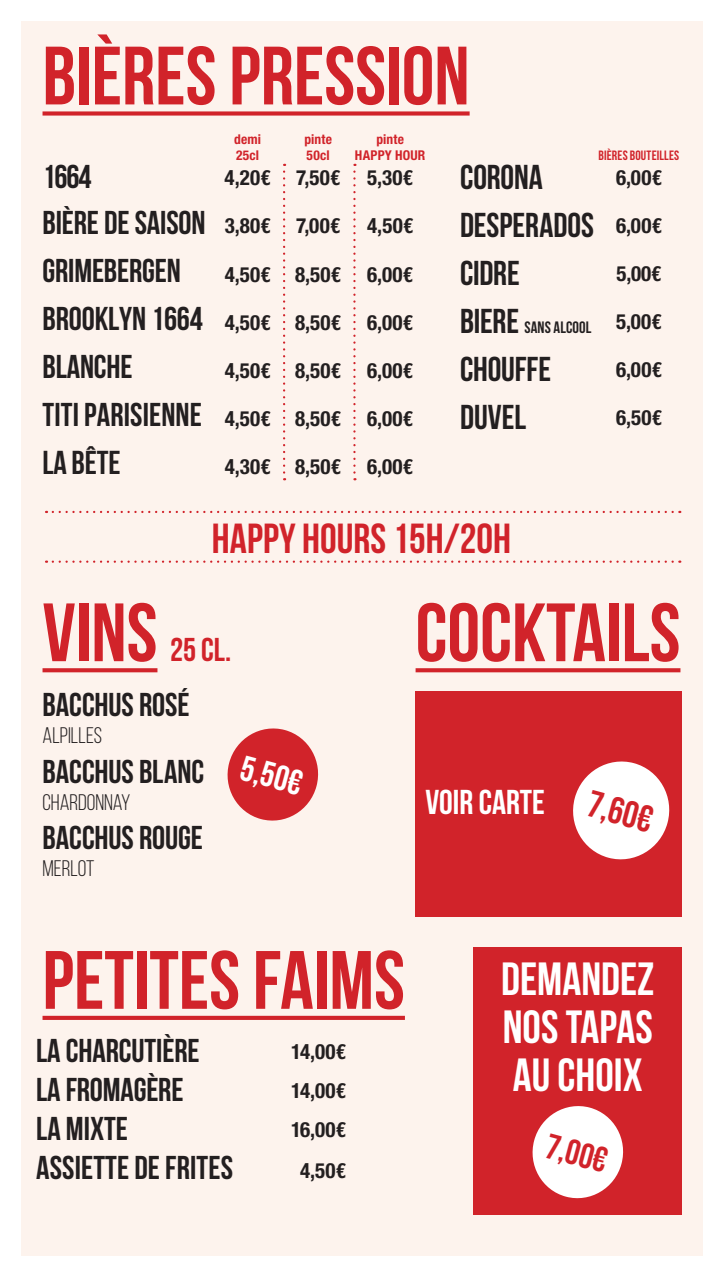
<style>
.page{position:relative;width:723px;height:1276px;background:#fff}
.page>*{position:absolute;margin:0;border:0;box-sizing:border-box;transform-origin:0 0}
.t1{font:700 82.5px "Bebas Neue";color:#d1232a}
.t2{font:700 46.5px/48px "Bebas Neue";color:#fff;text-align:justify}
.t3{font:700 42px "Bebas Neue";color:#d1232a}
.t4{font:700 37.5px "Bebas Neue";color:#d1232a}
.t5{font:700 35.4px "Bebas Neue";color:#fff}
.t6{font:700 35.4px "Bebas Neue";color:#d1232a}
.t7{font:700 34.5px/48px "Bebas Neue";letter-spacing:-.005em;color:#231f20}
.t8{font:700 34.5px "Bebas Neue";color:#fff}
.t9{font:700 33px/47.5px "Bebas Neue";letter-spacing:-.005em;color:#231f20}
.t10{font:700 33px "Bebas Neue";color:#d1232a}
.t11{font:22.5px "Bebas Neue";color:#231f20}
.t12{font:700 condensed 21px/39.5px "Helvetica Neue LT Std";letter-spacing:.01em;color:#231f20;text-align:center}
.t13{font:700 16.5px "Bebas Neue";letter-spacing:.005em;color:#231f20}
.t14{font:700 condensed 13.5px "Helvetica Neue LT Std";letter-spacing:.01em;color:#d1232a}
.t15{font:700 13.5px "Bebas Neue";letter-spacing:.015em;color:#d1232a}
.s1{font-size:34.5px}
</style>
<div class="page">
<div style="left:21px;top:21px;width:682px;height:1235px;background:#fdf3ed"></div>
<div style="left:43px;top:111px;width:427px;height:5px;background:#d1232a"></div>
<svg style="left:43px;top:668px;width:114px;height:4px"></svg>
<div style="left:43px;top:1015px;width:362px;height:5px;background:#d1232a"></div>
<svg style="left:415px;top:668px;width:265px;height:4px"></svg>
<div style="left:415px;top:691px;width:267px;height:225px;background:#d1232a"></div>
<div style="left:473px;top:947px;width:209px;height:267px;background:#d1232a"></div>
<svg style="left:227px;top:728px;width:92px;height:93px"></svg>
<svg style="left:532px;top:1106px;width:92px;height:93px"></svg>
<svg style="left:283px;top:172px;width:2px;height:308px"></svg>
<svg style="left:53px;top:511px;width:627px;height:2px"></svg>
<svg style="left:53px;top:560px;width:627px;height:3px"></svg>
<svg style="left:353px;top:172px;width:3px;height:308px"></svg>
<svg style="left:573px;top:761px;width:97px;height:99px"></svg>
<h1 class="t1" style="left:43px;top:31px;width:429px">BIÈRES PRESSION</h1>
<h3 class="t9" style="left:43px;top:153px;width:164px">1664<br>BIÈRE DE SAISON<br>GRIMEBERGEN<br>BROOKLYN 1664<br>BLANCHE<br>TITI PARISIENNE<br>LA BÊTE</h3>
<p class="t14" style="left:234px;top:131px;width:28px">demi</p>
<p class="t14" style="left:304px;top:131px;width:29px">pinte</p>
<p class="t14" style="left:376px;top:131px;width:29px">pinte</p>
<p class="t14" style="left:236px;top:147px;width:25px">25cl</p>
<p class="t14" style="left:306px;top:147px;width:25px">50cl</p>
<p class="t14" style="left:355px;top:147px;width:72px">HAPPY HOUR</p>
<p class="t12" style="left:225px;top:158px;width:117px">4,20€ 7,50€</p>
<p class="t12" style="left:367px;top:158px;width:47px">5,30€</p>
<p class="t12" style="left:225px;top:206px;width:117px">3,80€ 7,00€</p>
<p class="t12" style="left:367px;top:206px;width:47px">4,50€</p>
<p class="t12" style="left:225px;top:254px;width:190px">4,50€ 8,50€ 6,00€</p>
<p class="t12" style="left:225px;top:302px;width:190px">4,50€ 8,50€ 6,00€</p>
<p class="t12" style="left:225px;top:350px;width:190px">4,50€ 8,50€ 6,00€</p>
<p class="t12" style="left:225px;top:398px;width:190px">4,50€ 8,50€ 6,00€</p>
<p class="t12" style="left:225px;top:446px;width:190px">4,30€ 8,50€ 6,00€</p>
<p class="t15" style="left:598px;top:148px;width:82px">BIÈRES BOUTEILLES</p>
<p class="t12" style="left:616px;top:158px;width:47px">6,00€</p>
<p class="t12" style="left:616px;top:206px;width:47px">6,00€</p>
<p class="t12" style="left:616px;top:254px;width:46px">5,00€</p>
<p class="t12" style="left:616px;top:302px;width:47px">5,00€</p>
<p class="t12" style="left:616px;top:350px;width:47px">6,00€</p>
<p class="t12" style="left:616px;top:398px;width:47px">6,50€</p>
<h3 class="t7" style="left:460px;top:153px;width:136px">CORONA<br>DESPERADOS<br>CIDRE</h3>
<p class="t13" style="left:460px;top:318px;width:133px"><span class="s1">BIERE</span> SANS ALCOOL</p>
<h3 class="t7" style="left:460px;top:345px;width:93px">CHOUFFE<br>DUVEL</h3>
<h3 class="t3" style="left:212px;top:515px;width:300px">HAPPY HOURS 15H/20H</h3>
<h1 class="t1" style="left:43px;top:587px;width:116px">VINS</h1>
<h3 class="t10" style="left:170px;top:631px;width:63px">25 CL.</h3>
<h3 class="t9" style="left:43px;top:680px;width:149px">BACCHUS ROSÉ</h3>
<p class="t11" style="left:43px;top:723px;width:61px">ALPILLES</p>
<h3 class="t9" style="left:43px;top:747px;width:163px">BACCHUS BLANC</h3>
<p class="t11" style="left:43px;top:790px;width:90px">CHARDONNAY</p>
<h3 class="t9" style="left:43px;top:813px;width:162px">BACCHUS ROUGE</h3>
<p class="t11" style="left:43px;top:856px;width:53px">MERLOT</p>
<h3 class="t5" style="left:246px;top:748px;width:64px;rotate:15deg">5,50€</h3>
<h1 class="t1" style="left:415px;top:587px;width:266px">COCKTAILS</h1>
<h3 class="t8" style="left:425px;top:783px;width:121px">VOIR CARTE</h3>
<h3 class="t4" style="left:593px;top:783px;width:68px;rotate:15deg">7,60€</h3>
<h1 class="t1" style="left:43px;top:935px;width:364px">PETITES FAIMS</h1>
<h3 class="t9" style="left:36px;top:1030px;width:198px;line-height:39px">LA CHARCUTIÈRE<br>LA FROMAGÈRE<br>LA MIXTE<br>ASSIETTE DE FRITES</h3>
<p class="t12" style="left:291px;top:1031px;width:56px">14,00€<br>14,00€<br>16,00€<br>4,50€</p>
<h2 class="t2" style="left:501px;top:954px;width:155px">DEMANDEZ NOS TAPAS AU CHOIX</h2>
<h3 class="t6" style="left:551px;top:1126px;width:64px;rotate:15deg">7,00€</h3>
</div>
